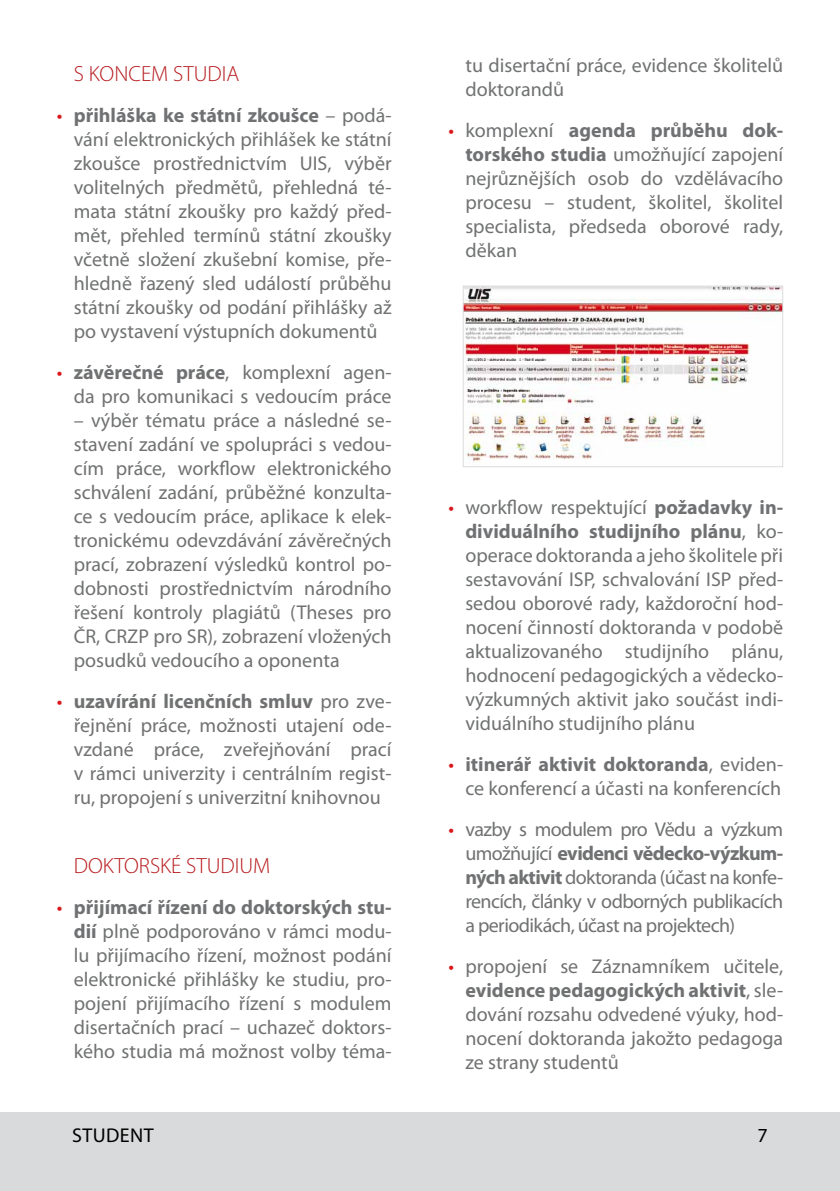
<style>
.page{position:relative;width:840px;height:1191px;background:#fff}
.page>*{position:absolute;margin:0;border:0;box-sizing:border-box;transform-origin:0 0}
.t1{font:300 22px "Myriad Pro";color:#b71a1d}
.t2{font:20px/24px "Myriad Pro";color:#707172;text-align:justify}
.t3{font:20px "Myriad Pro";letter-spacing:.02em;color:#000}
.s1{color:#da181b}
.s2{font-weight:700}
</style>
<div class="page">
<div style="left:0;top:1076px;width:839px;height:115px;background:#d9dadb"></div>
<div style="left:0;top:0;width:839px;height:1111px;background:#fff"></div>
<img style="left:464px;top:287px;width:316px;height:175px">
<div style="left:462px;top:285px;width:320px;height:182px;border:1px solid #dbdcdd"></div>
<p class="t1" style="left:74px;top:61px;width:167px">S KONCEM STUDIA</p>
<p class="t2" style="left:74px;top:103px;width:319px;text-indent:-17px"><span class="s1">•</span> <span class="s2">přihláška ke státní zkoušce</span> – podá&shy;vání elektronických přihlášek ke státní zkoušce prostřednictvím UIS, výběr volitelných předmětů, přehledná té&shy;mata státní zkoušky pro každý před&shy;mět, přehled termínů státní zkoušky včetně složení zkušební komise, pře&shy;hledně řazený sled událostí průběhu státní zkoušky od podání přihlášky až po vystavení výstupních dokumentů</p>
<p class="t2" style="left:57px;top:360px;width:336px;text-align:right"><span class="s1">•</span> <span class="s2">závěrečné práce</span>, komplexní agen&shy;da pro komunikaci s vedoucím práce</p>
<p class="t2" style="left:74px;top:408px;width:319px">– výběr tématu práce a následné se&shy;stavení zadání ve spolupráci s vedou&shy;cím práce, workflow elektronického schválení zadání, průběžné konzulta&shy;ce s vedoucím práce, aplikace k elek&shy;tronickému odevzdávání závěrečných prací, zobrazení výsledků kontrol po&shy;dobnosti prostřednictvím národního řešení kontroly plagiátů (Theses pro ČR, CRZP pro SR), zobrazení vložených posudků vedoucího a oponenta</p>
<p class="t2" style="left:74px;top:689px;width:319px;text-indent:-17px"><span class="s1">•</span> <span class="s2">uzavírání licenčních smluv</span> pro zve&shy;řejnění práce, možnosti utajení ode&shy;vzdané práce, zveřejňování prací v rámci univerzity i centrálním regist&shy;ru, propojení s univerzitní knihovnou</p>
<p class="t1" style="left:74px;top:853px;width:198px">DOKTORSKÉ STUDIUM</p>
<p class="t2" style="left:74px;top:895px;width:319px;text-indent:-17px"><span class="s1">•</span> <span class="s2">přijímací řízení do doktorských stu&shy;dií</span> plně podporováno v rámci modu&shy;lu přijímacího řízení, možnost podání elektronické přihlášky ke studiu, pro&shy;pojení přijímacího řízení s modulem disertačních prací – uchazeč doktors&shy;kého studia má možnost volby téma-</p>
<p class="t2" style="left:465px;top:53px;width:319px">tu disertační práce, evidence školitelů doktorandů</p>
<p class="t2" style="left:465px;top:118px;width:319px;text-indent:-17px"><span class="s1">•</span> komplexní <span class="s2">agenda průběhu dok&shy;torského studia</span> umožňující zapojení nejrůznějších osob do vzdělávacího procesu – student, školitel, školitel specialista, předseda oborové rady, děkan</p>
<p class="t2" style="left:465px;top:495px;width:319px;text-indent:-17px"><span class="s1">•</span> workflow respektující <span class="s2">požadavky in&shy;dividuálního studijního plánu</span>, ko&shy;operace doktoranda a jeho školitele při sestavování ISP, schvalování ISP před&shy;sedou oborové rady, každoroční hod&shy;nocení činností doktoranda v podobě aktualizovaného studijního plánu, hodnocení pedagogických a vědecko&shy;výzkumných aktivit jako součást indi&shy;viduálního studijního plánu</p>
<p class="t2" style="left:448px;top:752px;width:336px;text-align:right"><span class="s1">•</span> <span class="s2">itinerář aktivit doktoranda</span>, eviden&shy;ce konferencí a účasti na konferencích</p>
<p class="t2" style="left:465px;top:817px;width:319px;text-indent:-17px"><span class="s1">•</span> vazby s modulem pro Vědu a výzkum umožňující <span class="s2">evidenci vědecko-výzkum&shy;ných aktivit</span> doktoranda (účast na konfe&shy;rencích, články v odborných publikacích a periodikách, účast na projektech)</p>
<p class="t2" style="left:465px;top:954px;width:319px;text-indent:-17px"><span class="s1">•</span> propojení se Záznamníkem učitele, <span class="s2">evidence pedagogických aktivit</span>, sle&shy;dování rozsahu odvedené výuky, hod&shy;nocení doktoranda jakožto pedagoga ze strany studentů</p>
<p class="t3" style="left:72px;top:1122px;width:83px">STUDENT</p>
<p class="t3" style="left:757px;top:1122px;width:12px">7</p>
</div>
